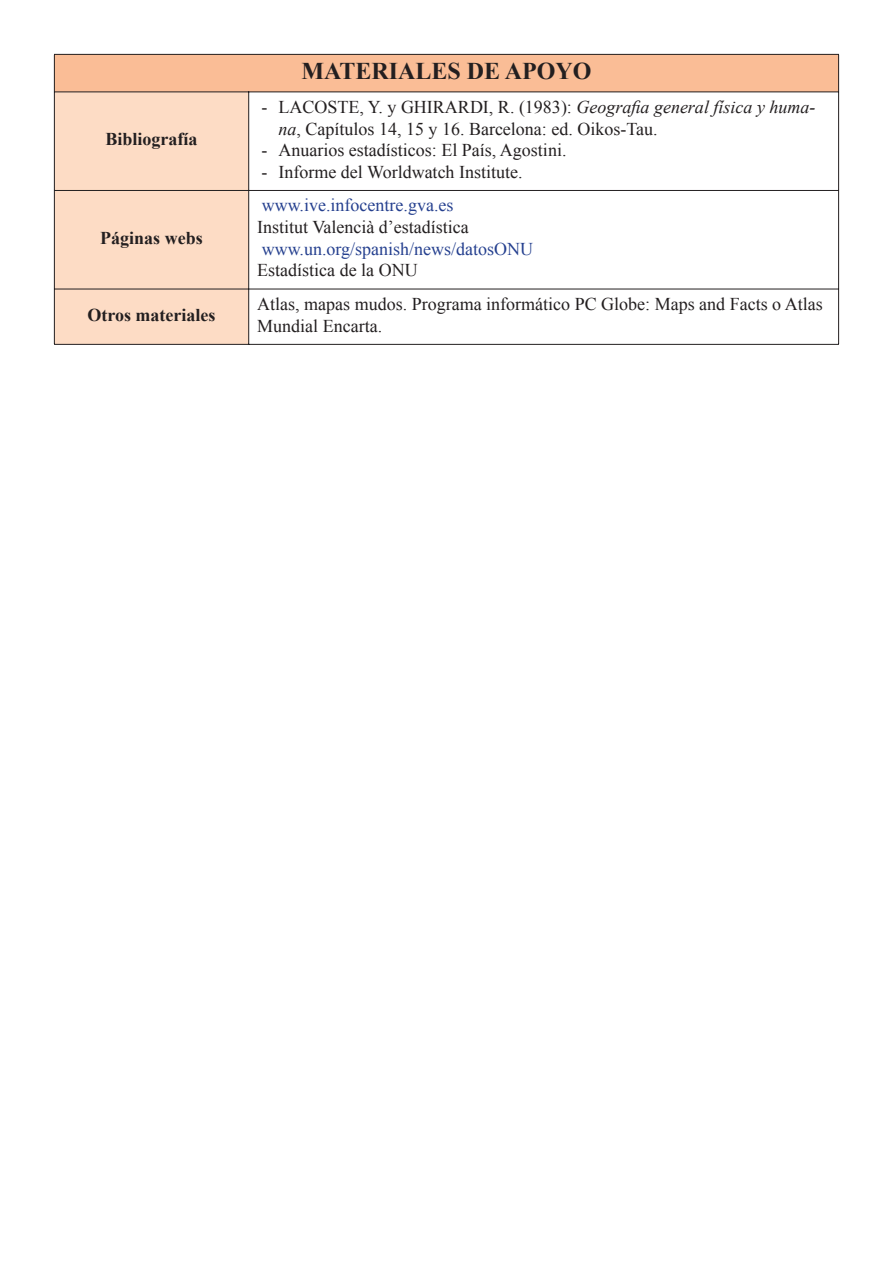
<style>
.page{position:relative;width:893px;height:1263px;background:#fff}
.page>*{position:absolute;margin:0;border:0;box-sizing:border-box;transform-origin:0 0}
.t1{font:700 24px "Times New Roman";color:#231f20}
.t2{font:18px/21.6px "Times New Roman";color:#231f20}
.t3{font:18px "Times New Roman";color:#25408f}
.t4{font:700 18px "Times New Roman";color:#231f20}
.s1{font-style:italic}
</style>
<div class="page">
<div style="left:54px;top:54px;width:785px;height:38px;background:#fabd96"></div>
<div style="left:55px;top:93px;width:193px;height:251px;background:#fddcc5"></div>
<hr style="left:54px;top:54px;width:141px;height:1px;background:#231f20">
<hr style="left:54px;top:55px;width:1px;height:37px;background:#231f20">
<hr style="left:195px;top:54px;width:54px;height:1px;background:#231f20">
<hr style="left:249px;top:54px;width:590px;height:1px;background:#231f20">
<hr style="left:838px;top:55px;width:1px;height:37px;background:#231f20">
<hr style="left:54px;top:92px;width:141px;height:1px;background:#231f20">
<hr style="left:54px;top:92px;width:1px;height:98px;background:#231f20">
<hr style="left:195px;top:92px;width:53px;height:1px;background:#231f20">
<hr style="left:249px;top:92px;width:590px;height:1px;background:#231f20">
<hr style="left:248px;top:92px;width:1px;height:98px;background:#231f20">
<hr style="left:838px;top:92px;width:1px;height:98px;background:#231f20">
<hr style="left:54px;top:190px;width:141px;height:1px;background:#231f20">
<hr style="left:54px;top:191px;width:1px;height:98px;background:#231f20">
<hr style="left:195px;top:190px;width:54px;height:1px;background:#231f20">
<hr style="left:249px;top:190px;width:590px;height:1px;background:#231f20">
<hr style="left:248px;top:191px;width:1px;height:98px;background:#231f20">
<hr style="left:838px;top:191px;width:1px;height:98px;background:#231f20">
<hr style="left:54px;top:289px;width:141px;height:1px;background:#231f20">
<hr style="left:54px;top:289px;width:1px;height:55px;background:#231f20">
<hr style="left:195px;top:289px;width:54px;height:1px;background:#231f20">
<hr style="left:249px;top:289px;width:590px;height:1px;background:#231f20">
<hr style="left:248px;top:289px;width:1px;height:56px;background:#231f20">
<hr style="left:838px;top:289px;width:1px;height:55px;background:#231f20">
<hr style="left:54px;top:344px;width:141px;height:1px;background:#231f20">
<hr style="left:195px;top:344px;width:53px;height:1px;background:#231f20">
<hr style="left:249px;top:344px;width:590px;height:1px;background:#231f20">
<p class="t4" style="left:106px;top:127px;width:94px">Bibliografía</p>
<p class="t4" style="left:100px;top:225px;width:104px">Páginas webs</p>
<h1 class="t1" style="left:301px;top:55px;width:292px">MATERIALES DE APOYO</h1>
<p class="t2" style="left:278px;top:96px;width:538px;text-indent:-17px">- LACOSTE, Y. y GHIRARDI, R. (1983): <span class="s1">Geografia general física y huma&shy;na</span>, Capítulos 14, 15 y 16. Barcelona: ed. Oikos-Tau.</p>
<p class="t2" style="left:261px;top:139px;width:307px">- Anuarios estadísticos: El País, Agostini.</p>
<p class="t2" style="left:261px;top:161px;width:263px">- Informe del Worldwatch Institute.</p>
<p class="t3" style="left:262px;top:193px;width:193px">www.ive.infocentre.gva.es</p>
<p class="t2" style="left:257px;top:216px;width:213px">Institut Valencià d’estadística</p>
<p class="t3" style="left:262px;top:237px;width:273px">www.un.org/spanish/news/datosONU</p>
<p class="t2" style="left:257px;top:259px;width:162px">Estadística de la ONU</p>
<p class="t4" style="left:87px;top:302px;width:130px">Otros materiales</p>
<p class="t2" style="left:257px;top:293px;width:567px">Atlas, mapas mudos. Programa informático PC Globe: Maps and Facts o Atlas<br>Mundial Encarta.</p>
</div>
